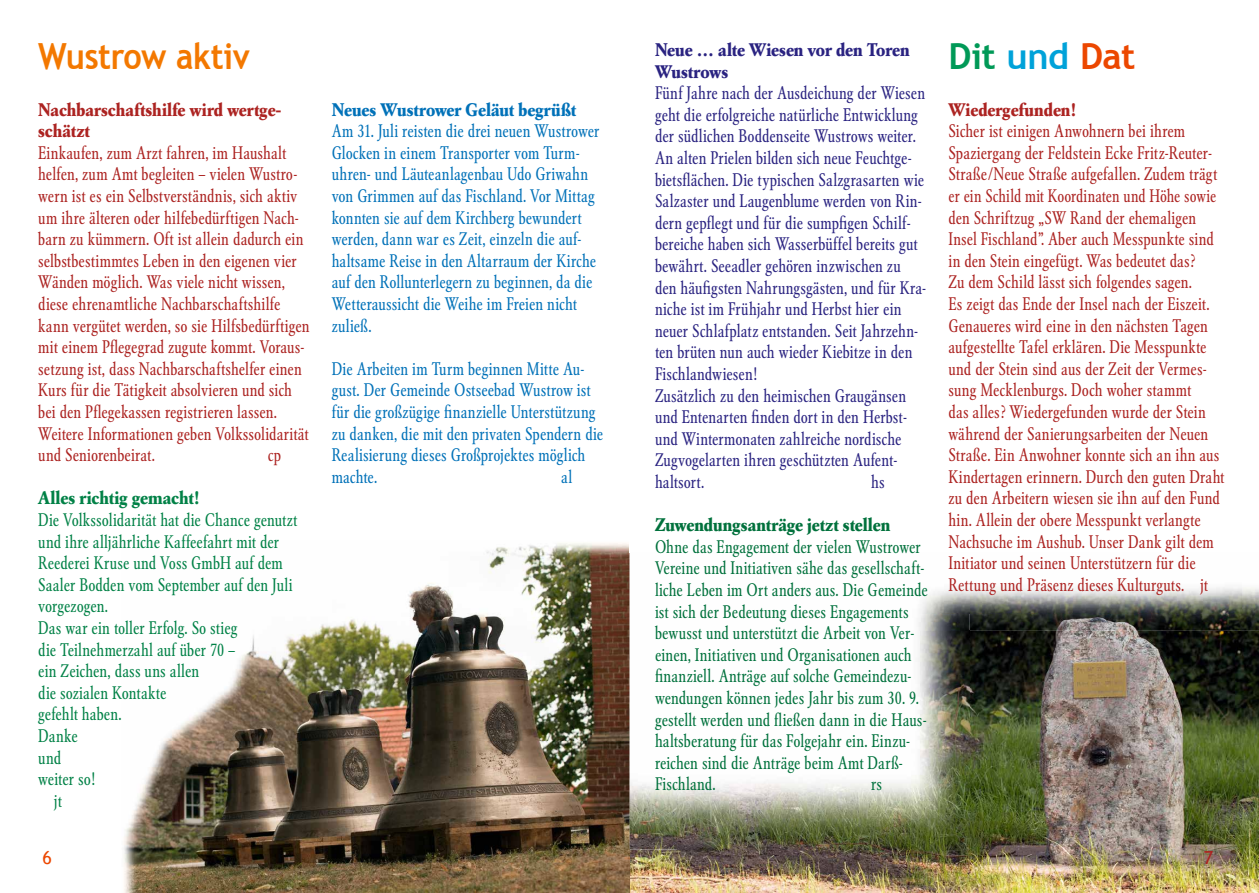
<style>
.page{position:relative;width:1259px;height:893px;background:#fff}
.page>*{position:absolute;margin:0;border:0;box-sizing:border-box;transform-origin:0 0}
.t1{font:700 36px "Trebuchet MS";letter-spacing:-.01em;color:#f37800;scale:.9 1}
.t2{font:700 36px "Trebuchet MS";letter-spacing:-.015em;color:#009957}
.t3{font:condensed 18px/21.6px "Garamond BE";color:#ac2321;scale:.95 1}
.t4{font:condensed 18px/21.6px "Garamond BE";color:#2a2381;scale:.95 1}
.t5{font:condensed 18px/21.6px "Garamond BE";color:#0071b8;scale:.95 1}
.t6{font:condensed 18px/21.6px "Garamond BE";color:#00713c;scale:.95 1}
.t7{font:condensed 18px "Garamond BE";color:#008146;scale:.95 1}
.t8{font:700 18px/21.6px "Garamond BE";letter-spacing:.005em;color:#ac2321;scale:.95 1}
.t9{font:700 18px/21.6px "Garamond BE";letter-spacing:-.005em;color:#2a2381;scale:.95 1}
.t10{font:700 18px "Garamond BE";color:#00713c;scale:.95 1}
.t11{font:700 18px "Garamond BE";color:#0071b8;scale:.95 1}
.t12{font:700 18px "Garamond BE";letter-spacing:.005em;color:#008146;scale:.95 1}
.t13{font:18px "Trebuchet MS";color:#ec4700}
.t14{font:18px "Trebuchet MS";color:#ac2321}
.s1{color:#00a2d9}
.s2{color:#ec4700}
</style>
<div class="page">
<img style="left:629px;top:631px;width:630px;height:262px">
<img style="left:123px;top:543px;width:506px;height:350px">
<img style="left:629px;top:553px;width:49px;height:297px">
<img style="left:678px;top:631px;width:291px;height:219px">
<img style="left:649px;top:553px;width:610px;height:78px">
<img style="left:918px;top:553px;width:323px;height:61px">
<h1 class="t1" style="left:38px;top:34px;width:236px">Wustrow aktiv</h1>
<h1 class="t2" style="left:948px;top:34px;width:188px">Dit <span class="s1">und</span> <span class="s2">Dat</span></h1>
<p class="t9" style="left:655px;top:39px;width:269px">Neue … alte Wiesen vor den Toren<br>Wustrows</p>
<p class="t4" style="left:655px;top:83px;width:287px">Fünf Jahre nach der Ausdeichung der Wiesen geht die erfolgreiche natürliche Entwicklung der südlichen Boddenseite Wustrows weiter.<br>An alten Prielen bilden sich neue Feuchtge&shy;bietsflächen. Die typischen Salzgrasarten wie Salzaster und Laugenblume werden von Rin&shy;dern gepflegt und für die sumpfigen Schilf&shy;bereiche haben sich Wasserbüffel bereits gut bewährt. Seeadler gehören inzwischen zu den häufigsten Nahrungsgästen, und für Kra&shy;niche ist im Frühjahr und Herbst hier ein neuer Schlafplatz entstanden. Seit Jahrzehn&shy;ten brüten nun auch wieder Kiebitze in den Fischlandwiesen!<br>Zusätzlich zu den heimischen Graugänsen und Entenarten finden dort in den Herbst&shy;und Wintermonaten zahlreiche nordische Zugvogelarten ihren geschützten Aufent&shy;haltsort.</p>
<p class="t8" style="left:948px;top:99px;width:135px">Wiedergefunden!</p>
<p class="t3" style="left:948px;top:120px;width:292px">Sicher ist einigen Anwohnern bei ihrem Spaziergang der Feldstein Ecke Fritz-Reuter-Straße/Neue Straße aufgefallen. Zudem trägt er ein Schild mit Koordinaten und Höhe sowie den Schriftzug „SW Rand der ehemaligen Insel Fischland”. Aber auch Messpunkte sind in den Stein eingefügt. Was bedeutet das?<br>Zu dem Schild lässt sich folgendes sagen.<br>Es zeigt das Ende der Insel nach der Eiszeit.<br>Genaueres wird eine in den nächsten Tagen aufgestellte Tafel erklären. Die Messpunkte und der Stein sind aus der Zeit der Vermes&shy;sung Mecklenburgs. Doch woher stammt<br>das alles? Wiedergefunden wurde der Stein während der Sanierungsarbeiten der Neuen Straße. Ein Anwohner konnte sich an ihn aus Kindertagen erinnern. Durch den guten Draht zu den Arbeitern wiesen sie ihn auf den Fund hin. Allein der obere Messpunkt verlangte Nachsuche im Aushub. Unser Dank gilt dem Initiator und seinen Unterstützern für die Rettung und Präsenz dieses Kulturguts. jt</p>
<p class="t8" style="left:38px;top:99px;width:257px">Nachbarschaftshilfe wird wertge&shy;schätzt</p>
<p class="t3" style="left:38px;top:142px;width:287px">Einkaufen, zum Arzt fahren, im Haushalt helfen, zum Amt begleiten – vielen Wustro&shy;wern ist es ein Selbstverständnis, sich aktiv um ihre älteren oder hilfebedürftigen Nach&shy;barn zu kümmern. Oft ist allein dadurch ein selbstbestimmtes Leben in den eigenen vier Wänden möglich. Was viele nicht wissen, diese ehrenamtliche Nachbarschaftshilfe kann vergütet werden, so sie Hilfsbedürftigen mit einem Pflegegrad zugute kommt. Voraus&shy;setzung ist, dass Nachbarschaftshelfer einen Kurs für die Tätigkeit absolvieren und sich bei den Pflegekassen registrieren lassen.<br>Weitere Informationen geben Volkssolidarität und Seniorenbeirat.</p>
<p class="t11" style="left:332px;top:99px;width:259px">Neues Wustrower Geläut begrüßt</p>
<p class="t5" style="left:332px;top:120px;width:283px">Am 31. Juli reisten die drei neuen Wustrower Glocken in einem Transporter vom Turm&shy;uhren- und Läuteanlagenbau Udo Griwahn von Grimmen auf das Fischland. Vor Mittag konnten sie auf dem Kirchberg bewundert werden, dann war es Zeit, einzeln die auf&shy;haltsame Reise in den Altarraum der Kirche auf den Rollunterlegern zu beginnen, da die Wetteraussicht die Weihe im Freien nicht zuließ.</p>
<p class="t5" style="left:332px;top:358px;width:287px">Die Arbeiten im Turm beginnen Mitte Au&shy;gust. Der Gemeinde Ostseebad Wustrow ist für die großzügige finanzielle Unterstützung zu danken, die mit den privaten Spendern die Realisierung dieses Großprojektes möglich machte.</p>
<p class="t3" style="left:268px;top:444px;width:16px">cp</p>
<p class="t5" style="left:561px;top:466px;width:13px">al</p>
<p class="t4" style="left:871px;top:471px;width:16px">hs</p>
<p class="t10" style="left:655px;top:514px;width:249px">Zuwendungsanträge jetzt stellen</p>
<p class="t6" style="left:655px;top:536px;width:289px">Ohne das Engagement der vielen Wustrower Vereine und Initiativen sähe das gesellschaft&shy;liche Leben im Ort anders aus. Die Gemeinde ist sich der Bedeutung dieses Engagements bewusst und unterstützt die Arbeit von Ver&shy;einen, Initiativen und Organisationen auch finanziell. Anträge auf solche Gemeindezu&shy;wendungen können jedes Jahr bis zum 30. 9. gestellt werden und fließen dann in die Haus&shy;haltsberatung für das Folgejahr ein. Einzu&shy;reichen sind die Anträge beim Amt Darß-Fischland.</p>
<p class="t12" style="left:38px;top:488px;width:171px">Alles richtig gemacht!</p>
<p class="t7" style="left:38px;top:510px;width:274px">Die Volkssolidarität hat die Chance genutzt</p>
<p class="t7" style="left:38px;top:531px;width:255px">und ihre alljährliche Kaffeefahrt mit der</p>
<p class="t7" style="left:38px;top:553px;width:259px">Reederei Kruse und Voss GmbH auf dem</p>
<p class="t7" style="left:38px;top:575px;width:269px">Saaler Bodden vom September auf den Juli</p>
<p class="t7" style="left:38px;top:596px;width:75px">vorgezogen.</p>
<p class="t7" style="left:38px;top:618px;width:211px">Das war ein toller Erfolg. So stieg</p>
<p class="t7" style="left:38px;top:639px;width:209px">die Teilnehmerzahl auf über 70 –</p>
<p class="t7" style="left:38px;top:661px;width:171px">ein Zeichen, dass uns allen</p>
<p class="t7" style="left:38px;top:683px;width:136px">die sozialen Kontakte</p>
<p class="t7" style="left:38px;top:704px;width:89px">gefehlt haben.</p>
<p class="t7" style="left:38px;top:726px;width:43px">Danke</p>
<p class="t7" style="left:38px;top:747px;width:26px">und</p>
<p class="t7" style="left:38px;top:769px;width:61px">weiter so!</p>
<p class="t7" style="left:54px;top:791px;width:10px">jt</p>
<p class="t6" style="left:871px;top:774px;width:13px">rs</p>
<p class="t13" style="left:43px;top:847px;width:11px">6</p>
<p class="t14" style="left:1203px;top:847px;width:11px">7</p>
</div>
